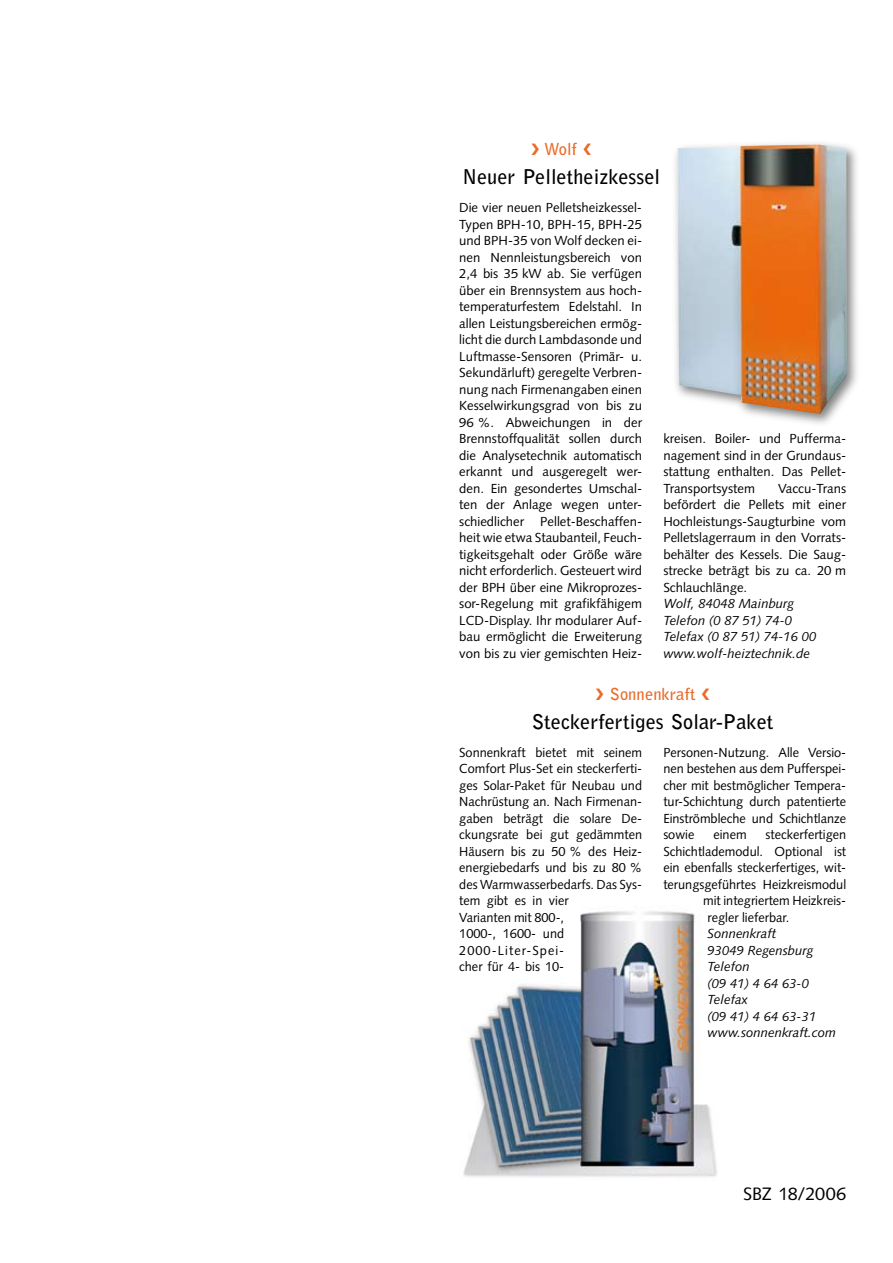
<style>
.page{position:relative;width:893px;height:1263px;background:#fff}
.page>*{position:absolute;margin:0;border:0;box-sizing:border-box;transform-origin:0 0}
.t1{font:700 20.25px "Bell Gothic Std";color:#000}
.t2{font:18px "Syntax LT Std";letter-spacing:-.005em;color:#000}
.t3{font:700 16.5px "Bell Gothic Std";color:#eb6a28}
.t4{font:13.2px/16.5px "Syntax LT Std";color:#000;text-align:justify}
.t5{font:italic 13.2px/16.5px "Syntax LT Std";color:#000}
</style>
<div class="page">
<div style="left:670px;top:137px;width:193px;height:292px;background:#000;opacity:.5"></div>
<img style="left:677px;top:144px;width:170px;height:270px">
<img style="left:463px;top:911px;width:254px;height:267px">
<p class="t3" style="left:531px;top:139px;width:62px">❯ Wolf ❮</p>
<h1 class="t1" style="left:462px;top:165px;width:199px">Neuer Pelletheizkessel</h1>
<p class="t4" style="left:459px;top:199px;width:184px">Die vier neuen Pelletsheizkessel-Typen BPH-10, BPH-15, BPH-25 und BPH-35 von Wolf decken ei&shy;nen Nennleistungsbereich von 2,4 bis 35 kW ab. Sie verfügen über ein Brennsystem aus hoch&shy;temperaturfestem Edelstahl. In allen Leistungsbereichen ermög&shy;licht die durch Lambdasonde und Luftmasse-Sensoren (Primär- u.<br>Sekundärluft) geregelte Verbren&shy;nung nach Firmenangaben einen Kesselwirkungsgrad von bis zu 96 %. Abweichungen in der Brennstoffqualität sollen durch die Analysetechnik automatisch erkannt und ausgeregelt wer&shy;den. Ein gesondertes Umschal&shy;ten der Anlage wegen unter&shy;schiedlicher Pellet-Beschaffen&shy;heit wie etwa Staubanteil, Feuch&shy;tigkeitsgehalt oder Größe wäre nicht erforderlich. Gesteuert wird der BPH über eine Mikroprozes&shy;sor-Regelung mit grafikfähigem LCD-Display. Ihr modularer Auf&shy;bau ermöglicht die Erweiterung von bis zu vier gemischten Heiz-</p>
<p class="t4" style="left:663px;top:430px;width:184px">kreisen. Boiler- und Pufferma&shy;nagement sind in der Grundaus&shy;stattung enthalten. Das Pellet-Transportsystem</p>
<p class="t4" style="left:663px;top:480px;width:184px;text-indent:115px">Vaccu-Trans befördert die Pellets mit einer Hochleistungs-Saugturbine vom Pelletslagerraum in den Vorrats&shy;behälter des Kessels. Die Saug&shy;strecke beträgt bis zu ca. 20 m Schlauchlänge.</p>
<p class="t5" style="left:663px;top:595px;width:154px">Wolf, 84048 Mainburg<br>Telefon (0 87 51) 74-0<br>Telefax (0 87 51) 74-16 00 www.wolf-heiztechnik.de</p>
<p class="t3" style="left:596px;top:684px;width:116px">❯ Sonnenkraft ❮</p>
<h1 class="t1" style="left:532px;top:710px;width:243px">Steckerfertiges Solar-Paket</h1>
<p class="t4" style="left:459px;top:744px;width:184px;text-align:left">Sonnenkraft bietet mit seinem<br>Comfort Plus-Set ein steckerferti&shy;ges Solar-Paket für Neubau und<br>Nachrüstung an. Nach Firmenan&shy;gaben beträgt die solare De&shy;ckungsrate bei gut gedämmten<br>Häusern bis zu 50 % des Heiz&shy;energiebedarfs und bis zu 80 % des Warmwasserbedarfs. Das Sys&shy;tem gibt es in vier<br>Varianten mit 800-,<br>1000-, 1600- und<br>2000-Liter-Spei-<br>cher für 4- bis 10-</p>
<p class="t4" style="left:663px;top:744px;width:184px">Personen-Nutzung. Alle Versio&shy;nen bestehen aus dem Pufferspei&shy;cher mit bestmöglicher Tempera&shy;tur-Schichtung durch patentierte Einströmbleche und Schichtlanze sowie</p>
<p class="t4" style="left:713px;top:826px;width:35px">einem</p>
<p class="t4" style="left:766px;top:826px;width:82px">steckerfertigen</p>
<p class="t4" style="left:663px;top:843px;width:184px">Schichtlademodul. Optional ist</p>
<p class="t4" style="left:663px;top:859px;width:184px">ein ebenfalls steckerfertiges, wit-</p>
<p class="t4" style="left:663px;top:876px;width:184px">terungsgeführtes Heizkreismodul</p>
<p class="t4" style="left:703px;top:892px;width:145px">mit integriertem Heizkreis-</p>
<p class="t4" style="left:708px;top:909px;width:83px">regler lieferbar.</p>
<p class="t5" style="left:708px;top:925px;width:130px">Sonnenkraft<br>93049 Regensburg<br>Telefon<br>(09 41) 4 64 63-0<br>Telefax<br>(09 41) 4 64 63-31 www.sonnenkraft.com</p>
<h2 class="t2" style="left:743px;top:1183px;width:105px">SBZ 18/2006</h2>
</div>
